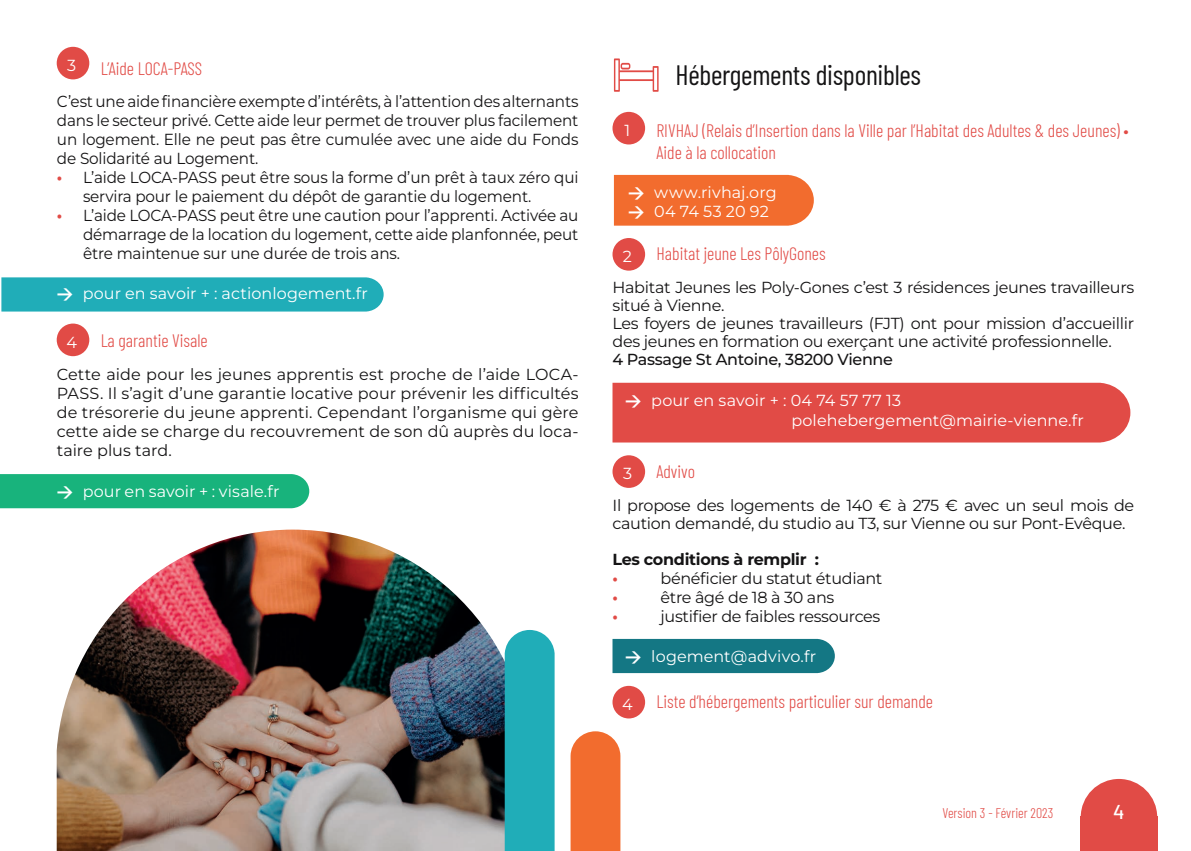
<style>
.page{position:relative;width:1191px;height:851px;background:#fff}
.page>*{position:absolute;margin:0;border:0;box-sizing:border-box;transform-origin:0 0}
.t1{font:28px "Barlow Condensed";letter-spacing:-.01em;color:#151415}
.t2{font:500 20px "Barlow";color:#fff}
.t3{font:300 18px/21.6px "Barlow Condensed";color:#e14b46}
.t4{font:16px/19px "Montserrat";letter-spacing:-.02em;color:#151415}
.t5{font:16px/19px "Montserrat";letter-spacing:-.02em;color:#151415;text-align:justify;scale:.95 1}
.t6{font:16px/19px "Montserrat";letter-spacing:.005em;color:#fff}
.t7{font:500 16px "Montserrat";letter-spacing:-.02em;color:#151415}
.t8{font:700 16px "Montserrat";letter-spacing:-.02em;color:#151415}
.t9{font:700 16px "Montserrat";color:#e14b46;scale:.95 1}
.t10{font:300 14px "Barlow Condensed";color:#e14b46}
.s1{font-weight:700;color:#e14b46}
.s2{font-family:"DIN";font-weight:700}
</style>
<div class="page">
<div style="left:614px;top:175px;width:200px;height:50px;background:#f26c2e"></div>
<div style="left:1px;top:277px;width:383px;height:34px;background:#20adb8"></div>
<div style="left:0;top:474px;width:309px;height:34px;background:#18b37c"></div>
<div style="left:612px;top:382px;width:518px;height:60px;background:#e14b46"></div>
<div style="left:612px;top:638px;width:223px;height:35px;background:#147784"></div>
<svg style="left:1080px;top:779px;width:77px;height:37px"></svg>
<div style="left:1080px;top:816px;width:77px;height:34px;background:#e14b46"></div>
<div style="left:612px;top:112px;width:33px;height:32px;background:#e14b46;border-radius:50%"></div>
<div style="left:57px;top:323px;width:32px;height:33px;background:#e14b46;border-radius:50%"></div>
<div style="left:57px;top:47px;width:32px;height:32px;background:#e14b46;border-radius:50%"></div>
<div style="left:612px;top:238px;width:33px;height:32px;background:#e14b46;border-radius:50%"></div>
<div style="left:612px;top:455px;width:33px;height:33px;background:#e14b46;border-radius:50%"></div>
<div style="left:612px;top:685px;width:33px;height:33px;background:#e14b46;border-radius:50%"></div>
<svg style="left:614px;top:58px;width:44px;height:34px"></svg>
<img style="left:57px;top:529px;width:448px;height:321px">
<div style="left:505px;top:630px;width:49px;height:220px;background:#20adb8"></div>
<svg style="left:570px;top:731px;width:50px;height:119px;background:#f2743a"></svg>
<p class="t6" style="left:67px;top:55px;width:11px">3</p>
<p class="t3" style="left:101px;top:56px;width:103px">L’Aide LOCA-PASS</p>
<p class="t5" style="left:57px;top:91px;width:550px">C’est une aide financière exempte d’intérêts, à l’attention des alternants dans le secteur privé. Cette aide leur permet de trouver plus facilement un logement. Elle ne peut pas être cumulée avec une aide du Fonds de Solidarité au Logement.</p>
<p class="t5" style="left:83px;top:167px;width:523px;text-indent:-26px"><span class="s1">•</span> L’aide LOCA-PASS peut être sous la forme d’un prêt à taux zéro qui servira pour le paiement du dépôt de garantie du logement.</p>
<p class="t5" style="left:83px;top:205px;width:523px;text-indent:-26px"><span class="s1">•</span> L’aide LOCA-PASS peut être une caution pour l’apprenti. Activée au démarrage de la location du logement, cette aide planfonnée, peut être maintenue sur une durée de trois ans.</p>
<p class="t6" style="left:57px;top:283px;width:313px"><span class="s2">&gt;</span> pour en savoir + : actionlogement.fr</p>
<p class="t6" style="left:66px;top:332px;width:12px">4</p>
<p class="t3" style="left:101px;top:328px;width:109px">La garantie Visale</p>
<p class="t4" style="left:57px;top:364px;width:523px;text-align:justify">Cette aide pour les jeunes apprentis est proche de l’aide LOCA-PASS. Il s’agit d’une garantie locative pour prévenir les difficultés de trésorerie du jeune apprenti. Cependant l’organisme qui gère cette aide se charge du recouvrement de son dû auprès du loca&shy;taire plus tard.</p>
<p class="t6" style="left:57px;top:481px;width:224px"><span class="s2">&gt;</span> pour en savoir + : visale.fr</p>
<p class="t6" style="left:624px;top:120px;width:7px">1</p>
<h1 class="t1" style="left:675px;top:55px;width:247px">Hébergements disponibles</h1>
<p class="t3" style="left:656px;top:118px;width:474px">RIVHAJ (Relais d’Insertion dans la Ville par l’Habitat des Adultes &amp; des Jeunes) •<br>Aide à la collocation</p>
<p class="t6" style="left:628px;top:182px;width:150px"><span class="s2">&gt;</span> www.rivhaj.org <span class="s2">&gt;</span> 04 74 53 20 92</p>
<p class="t6" style="left:623px;top:246px;width:11px">2</p>
<p class="t3" style="left:656px;top:242px;width:171px">Habitat jeune Les PôlyGones</p>
<p class="t4" style="left:612px;top:278px;width:523px;line-height:18px">Habitat Jeunes les Poly-Gones c’est 3 résidences jeunes travailleurs situé à Vienne.<br>Les foyers de jeunes travailleurs (FJT) ont pour mission d’accueillir des jeunes en formation ou exerçant une activité professionnelle.</p>
<p class="t7" style="left:612px;top:348px;width:282px">4 Passage St Antoine, 38200 Vienne</p>
<p class="t6" style="left:791px;top:390px;width:294px;line-height:20px;text-indent:-166px"><span class="s2">&gt;</span> pour en savoir + : 04 74 57 77 13 polehebergement@mairie-vienne.fr</p>
<p class="t6" style="left:623px;top:463px;width:11px">3</p>
<p class="t3" style="left:656px;top:459px;width:40px">Advivo</p>
<p class="t4" style="left:612px;top:496px;width:523px;line-height:18px">Il propose des logements de 140 € à 275 € avec un seul mois de caution demandé, du studio au T3, sur Vienne ou sur Pont-Evêque.</p>
<p class="t8" style="left:612px;top:549px;width:208px">Les conditions à remplir :</p>
<p class="t9" style="left:612px;top:568px;width:7px">•</p>
<p class="t4" style="left:660px;top:568px;width:223px">bénéficier du statut étudiant</p>
<p class="t9" style="left:612px;top:587px;width:7px">•</p>
<p class="t4" style="left:660px;top:587px;width:175px">être âgé de 18 à 30 ans</p>
<p class="t9" style="left:612px;top:606px;width:7px">•</p>
<p class="t4" style="left:660px;top:606px;width:221px">justifier de faibles ressources</p>
<p class="t6" style="left:625px;top:646px;width:192px"><span class="s2">&gt;</span> logement@advivo.fr</p>
<p class="t6" style="left:622px;top:694px;width:12px">4</p>
<p class="t3" style="left:656px;top:689px;width:278px">Liste d’hébergements particulier sur demande</p>
<p class="t10" style="left:942px;top:802px;width:112px">Version 3 - Février 2023</p>
<p class="t2" style="left:1113px;top:796px;width:13px">4</p>
</div>
